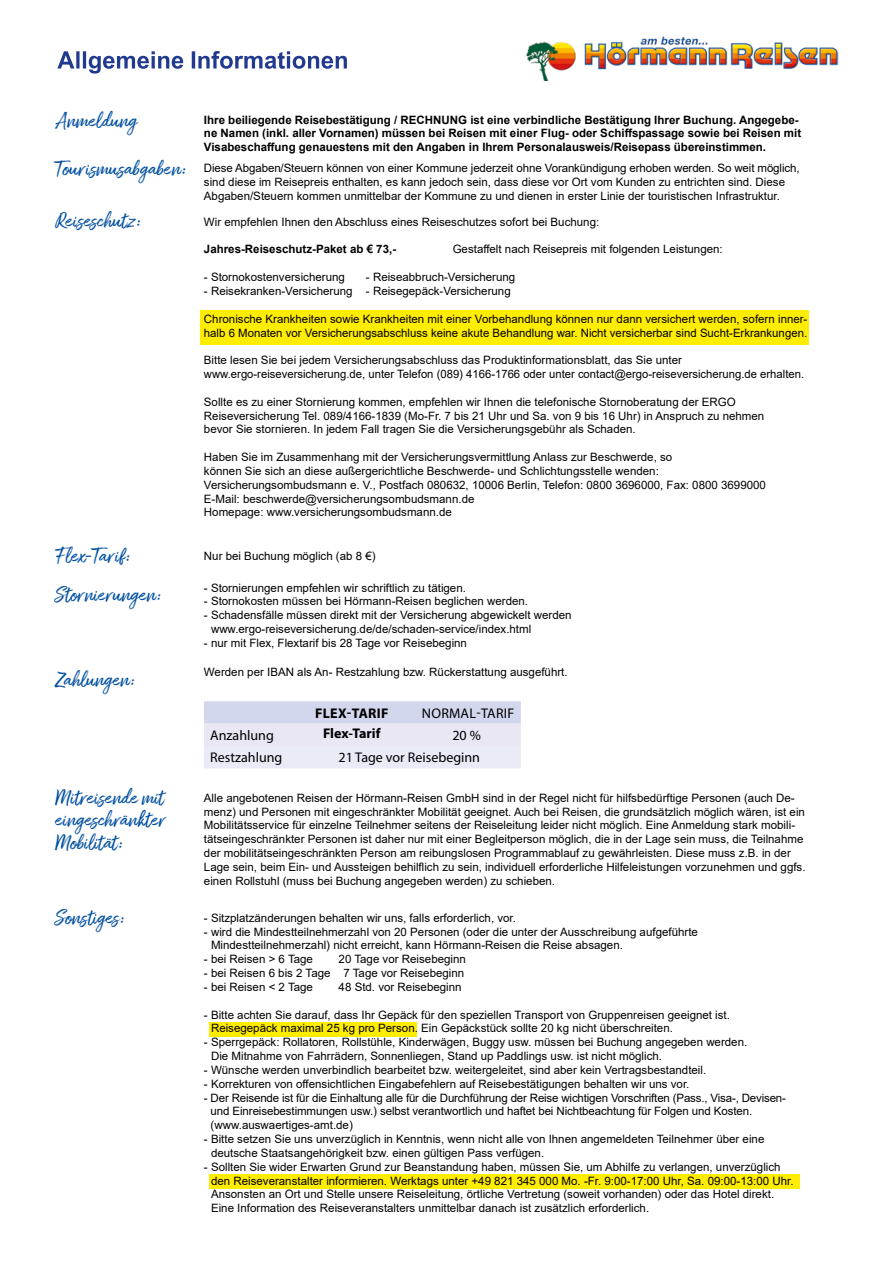
<style>
.page{position:relative;width:893px;height:1263px;background:#fff}
.page>*{position:absolute;margin:0;border:0;box-sizing:border-box;transform-origin:0 0}
.t1{font:21px/22.5px "Amithen";color:#004f9f;text-align:justify}
.t2{font:14.1px "Myriad Pro";color:#000}
.t3{font:14.1px "Myriad Pro";letter-spacing:.02em;color:#000}
.t4{font:700 14.1px "Myriad Pro";letter-spacing:.02em;color:#000}
.t5{font:700 14.1px "Myriad Pro";color:#000}
.t6{font:11.55px/13.8px "Arial";color:#000}
.t7{font:700 11.55px/13.8px "Arial";color:#000}
.s1{font-family:"Amithen";font-size:21px;color:#004f9f}
</style>
<div class="page">
<img style="left:526px;top:36px;width:313px;height:45px">
<div style="left:209px;top:1174px;width:590px;height:14px;background:#ffed00"></div>
<div style="left:209px;top:1022px;width:207px;height:14px;background:#ffed00"></div>
<div style="left:200px;top:310px;width:608px;height:35px;background:#ffed00"></div>
<svg style="left:57px;top:51px;width:290px;height:23px"></svg>
<svg style="left:204px;top:701px;width:317px;height:67px;background:#e1e3f3"></svg>
<h1 class="t1" style="left:55px;top:110px;width:83px">Anmeldung</h1>
<p class="t7" style="left:204px;top:113px;width:599px">Ihre beiliegende Reisebestätigung / RECHNUNG ist eine verbindliche Bestätigung Ihrer Buchung. Angegebe&shy;ne Namen (inkl. aller Vornamen) müssen bei Reisen mit einer Flug- oder Schiffspassage sowie bei Reisen mit<br>Visabeschaffung genauestens mit den Angaben in Ihrem Personalausweis/Reisepass übereinstimmen.</p>
<p class="t6" style="left:204px;top:161px;width:597px;text-indent:-149px"><span class="s1">Tourismusabgaben:</span> Diese Abgaben/Steuern können von einer Kommune jederzeit ohne Vorankündigung erhoben werden. So weit möglich, sind diese im Reisepreis enthalten, es kann jedoch sein, dass diese vor Ort vom Kunden zu entrichten sind. Diese<br>Abgaben/Steuern kommen unmittelbar der Kommune zu und dienen in erster Linie der touristischen Infrastruktur.</p>
<h1 class="t1" style="left:55px;top:211px;width:87px">Reiseschutz:</h1>
<p class="t6" style="left:204px;top:215px;width:397px">Wir empfehlen Ihnen den Abschluss eines Reiseschutzes sofort bei Buchung:</p>
<p class="t7" style="left:204px;top:243px;width:194px">Jahres-Reiseschutz-Paket ab € 73,-</p>
<p class="t6" style="left:453px;top:242px;width:272px">Gestaffelt nach Reisepreis mit folgenden Leistungen:</p>
<p class="t6" style="left:204px;top:270px;width:142px">- Stornokostenversicherung</p>
<p class="t6" style="left:366px;top:270px;width:151px">- Reiseabbruch-Versicherung</p>
<p class="t6" style="left:204px;top:284px;width:308px">- Reisekranken-Versicherung - Reisegepäck-Versicherung</p>
<p class="t6" style="left:204px;top:312px;width:605px">Chronische Krankheiten sowie Krankheiten mit einer Vorbehandlung können nur dann versichert werden, sofern inner&shy;halb 6 Monaten vor Versicherungsabschluss keine akute Behandlung war. Nicht versicherbar sind Sucht-Erkrankungen.</p>
<p class="t6" style="left:204px;top:353px;width:602px">Bitte lesen Sie bei jedem Versicherungsabschluss das Produktinformationsblatt, das Sie unter www.ergo-reiseversicherung.de, unter Telefon (089) 4166-1766 oder unter contact@ergo-reiseversicherung.de erhalten.</p>
<p class="t6" style="left:204px;top:395px;width:562px">Sollte es zu einer Stornierung kommen, empfehlen wir Ihnen die telefonische Stornoberatung der ERGO<br>Reiseversicherung Tel. 089/4166-1839 (Mo-Fr. 7 bis 21 Uhr und Sa. von 9 bis 16 Uhr) in Anspruch zu nehmen bevor Sie stornieren. In jedem Fall tragen Sie die Versicherungsgebühr als Schaden.</p>
<p class="t6" style="left:204px;top:450px;width:563px">Haben Sie im Zusammenhang mit der Versicherungsvermittlung Anlass zur Beschwerde, so<br>können Sie sich an diese außergerichtliche Beschwerde- und Schlichtungsstelle wenden:<br>Versicherungsombudsmann e. V., Postfach 080632, 10006 Berlin, Telefon: 0800 3696000, Fax: 0800 3699000<br>E-Mail: beschwerde@versicherungsombudsmann.de<br>Homepage: www.versicherungsombudsmann.de</p>
<h1 class="t1" style="left:55px;top:545px;width:76px">Flex-Tarif:</h1>
<p class="t6" style="left:204px;top:549px;width:173px">Nur bei Buchung möglich (ab 8 €)</p>
<h1 class="t1" style="left:55px;top:584px;width:108px">Stornierungen:</h1>
<p class="t6" style="left:204px;top:580px;width:264px">- Stornierungen empfehlen wir schriftlich zu tätigen.</p>
<p class="t6" style="left:204px;top:594px;width:326px">- Stornokosten müssen bei Hörmann-Reisen beglichen werden.</p>
<p class="t6" style="left:211px;top:608px;width:362px;text-indent:-7px">- Schadensfälle müssen direkt mit der Versicherung abgewickelt werden www.ergo-reiseversicherung.de/de/schaden-service/index.html</p>
<p class="t6" style="left:204px;top:636px;width:265px">- nur mit Flex, Flextarif bis 28 Tage vor Reisebeginn</p>
<h1 class="t1" style="left:55px;top:669px;width:81px">Zahlungen:</h1>
<p class="t6" style="left:204px;top:665px;width:365px">Werden per IBAN als An- Restzahlung bzw. Rückerstattung ausgeführt.</p>
<p class="t4" style="left:315px;top:704px;width:75px">FLEX-TARIF</p>
<p class="t3" style="left:422px;top:704px;width:94px">NORMAL-TARIF</p>
<p class="t2" style="left:210px;top:727px;width:65px">Anzahlung</p>
<p class="t5" style="left:323px;top:724px;width:59px">Flex-Tarif</p>
<p class="t2" style="left:452px;top:727px;width:30px">20 %</p>
<p class="t2" style="left:210px;top:749px;width:74px">Restzahlung</p>
<p class="t2" style="left:338px;top:749px;width:143px">21 Tage vor Reisebeginn</p>
<h1 class="t1" style="left:55px;top:787px;width:112px">Mitreisende mit eingeschränkter Mobilität:</h1>
<p class="t6" style="left:204px;top:791px;width:603px">Alle angebotenen Reisen der Hörmann-Reisen GmbH sind in der Regel nicht für hilfsbedürftige Personen (auch De&shy;menz) und Personen mit eingeschränkter Mobilität geeignet. Auch bei Reisen, die grundsätzlich möglich wären, ist ein Mobilitätsservice für einzelne Teilnehmer seitens der Reiseleitung leider nicht möglich. Eine Anmeldung stark mobili&shy;tätseingeschränkter Personen ist daher nur mit einer Begleitperson möglich, die in der Lage sein muss, die Teilnahme der mobilitätseingeschränkten Person am reibungslosen Programmablauf zu gewährleisten. Diese muss z.B. in der Lage sein, beim Ein- und Aussteigen behilflich zu sein, individuell erforderliche Hilfeleistungen vorzunehmen und ggfs. einen Rollstuhl (muss bei Buchung angegeben werden) zu schieben.</p>
<h1 class="t1" style="left:55px;top:907px;width:71px">Sonstiges:</h1>
<p class="t6" style="left:204px;top:911px;width:314px">- Sitzplatzänderungen behalten wir uns, falls erforderlich, vor.</p>
<p class="t6" style="left:211px;top:924px;width:488px;text-indent:-7px">- wird die Mindestteilnehmerzahl von 20 Personen (oder die unter der Ausschreibung aufgeführte<br>Mindestteilnehmerzahl) nicht erreicht, kann Hörmann-Reisen die Reise absagen.</p>
<p class="t6" style="left:204px;top:952px;width:111px">- bei Reisen &gt; 6 Tage</p>
<p class="t6" style="left:339px;top:952px;width:129px">20 Tage vor Reisebeginn</p>
<p class="t6" style="left:204px;top:966px;width:262px">- bei Reisen 6 bis 2 Tage 7 Tage vor Reisebeginn</p>
<p class="t6" style="left:204px;top:980px;width:111px">- bei Reisen &lt; 2 Tage</p>
<p class="t6" style="left:339px;top:980px;width:125px">48 Std. vor Reisebeginn</p>
<p class="t6" style="left:211px;top:1007px;width:520px;text-indent:-7px">- Bitte achten Sie darauf, dass Ihr Gepäck für den speziellen Transport von Gruppenreisen geeignet ist.<br>Reisegepäck maximal 25 kg pro Person. Ein Gepäckstück sollte 20 kg nicht überschreiten.</p>
<p class="t6" style="left:211px;top:1035px;width:538px;text-indent:-7px">- Sperrgepäck: Rollatoren, Rollstühle, Kinderwägen, Buggy usw. müssen bei Buchung angegeben werden.<br>Die Mitnahme von Fahrrädern, Sonnenliegen, Stand up Paddlings usw. ist nicht möglich.</p>
<p class="t6" style="left:204px;top:1063px;width:504px">- Wünsche werden unverbindlich bearbeitet bzw. weitergeleitet, sind aber kein Vertragsbestandteil.</p>
<p class="t6" style="left:204px;top:1077px;width:487px">- Korrekturen von offensichtlichen Eingabefehlern auf Reisebestätigungen behalten wir uns vor.</p>
<p class="t6" style="left:211px;top:1090px;width:577px;text-indent:-7px">- Der Reisende ist für die Einhaltung alle für die Durchführung der Reise wichtigen Vorschriften (Pass., Visa-, Devisen&shy;und Einreisebestimmungen usw.) selbst verantwortlich und haftet bei Nichtbeachtung für Folgen und Kosten. (www.auswaertiges-amt.de)</p>
<p class="t6" style="left:211px;top:1132px;width:555px;text-indent:-7px">- Bitte setzen Sie uns unverzüglich in Kenntnis, wenn nicht alle von Ihnen angemeldeten Teilnehmer über eine deutsche Staatsangehörigkeit bzw. einen gültigen Pass verfügen.</p>
<p class="t6" style="left:211px;top:1160px;width:584px;text-indent:-7px">- Sollten Sie wider Erwarten Grund zur Beanstandung haben, müssen Sie, um Abhilfe zu verlangen, unverzüglich den Reiseveranstalter informieren. Werktags unter +49 821 345 000 Mo. -Fr. 9:00-17:00 Uhr, Sa. 09:00-13:00 Uhr.<br>Ansonsten an Ort und Stelle unsere Reiseleitung, örtliche Vertretung (soweit vorhanden) oder das Hotel direkt.<br>Eine Information des Reiseveranstalters unmittelbar danach ist zusätzlich erforderlich.</p>
</div>
